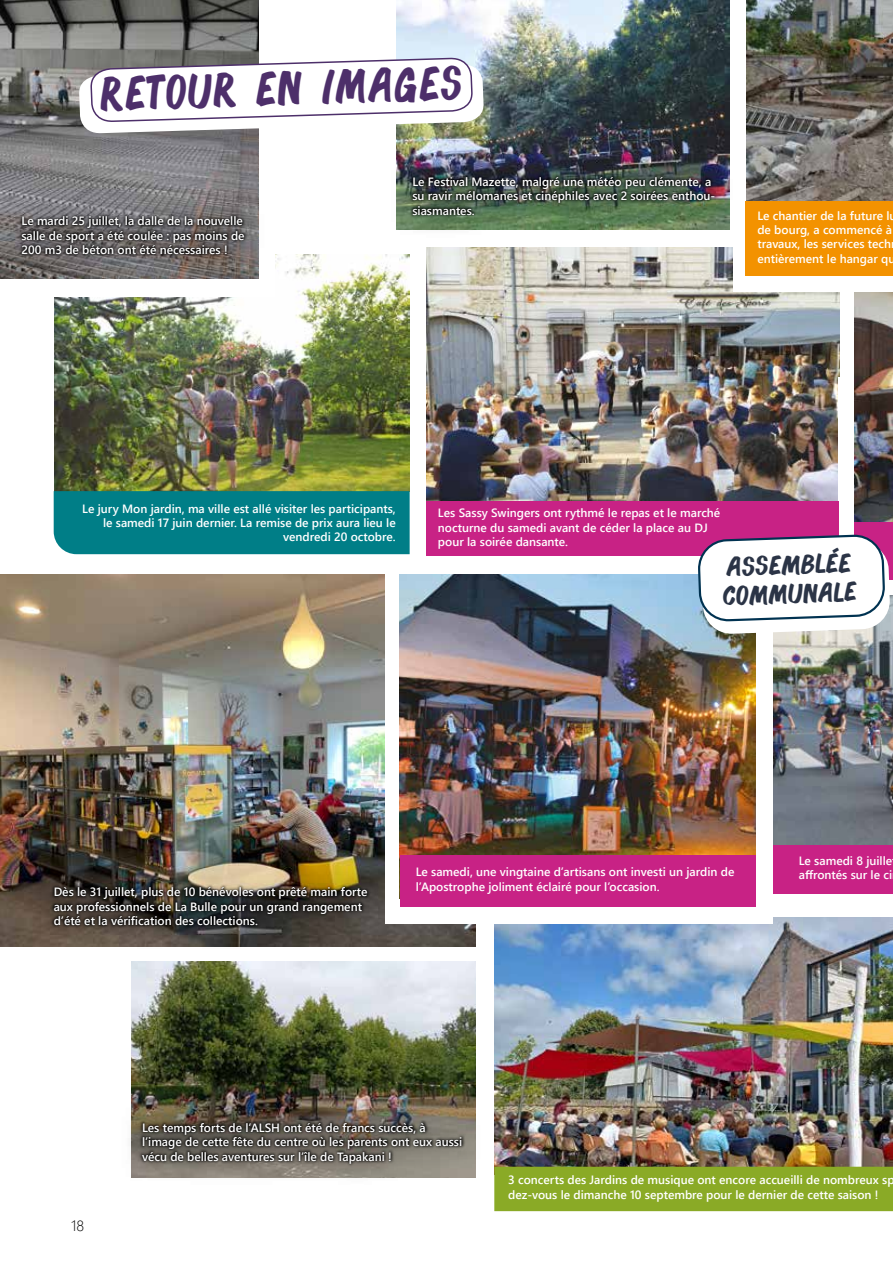
<style>
.page{position:relative;width:893px;height:1263px;background:#fff}
.page>*{position:absolute;margin:0;border:0;box-sizing:border-box;transform-origin:0 0}
.t1{font:42.45px "Bonoco";color:#4d2f6a;scale:.92 1}
.t2{font:24px/28.8px "Bonoco";color:#2b3446}
.t3{font:15px "Webly Sleek UI Light";color:#000}
.t4{font:12px/14.4px "Webly Sleek UI Semibold";color:#fff}
</style>
<div class="page">
<img style="left:427px;top:247px;width:413px;height:254px">
<img style="left:0;top:574px;width:476px;height:372px">
<img style="left:54px;top:254px;width:356px;height:237px">
<img style="left:494px;top:917px;width:399px;height:250px">
<img style="left:132px;top:961px;width:344px;height:140px">
<div style="left:494px;top:1167px;width:399px;height:44px;background:#8aaa26"></div>
<img style="left:131px;top:1101px;width:345px;height:77px">
<svg style="left:139px;top:1120px;width:326px;height:47px;background:#514d45"></svg>
<img style="left:773px;top:595px;width:120px;height:251px">
<div style="left:772px;top:846px;width:121px;height:48px;background:#c82285"></div>
<div style="left:839px;top:377px;width:54px;height:218px;background:#fff"></div>
<img style="left:855px;top:292px;width:38px;height:230px">
<div style="left:54px;top:491px;width:356px;height:63px;background:#007e87"></div>
<img style="left:32px;top:865px;width:356px;height:82px">
<svg style="left:51px;top:884px;width:320px;height:44px;background:#2c2922"></svg>
<div style="left:385px;top:560px;width:387px;height:363px;background:#fff"></div>
<img style="left:400px;top:574px;width:355px;height:282px">
<img style="left:396px;top:0;width:334px;height:155px">
<img style="left:396px;top:155px;width:334px;height:75px">
<img style="left:409px;top:173px;width:309px;height:45px">
<div style="left:734px;top:19px;width:159px;height:273px;background:#fff"></div>
<img style="left:746px;top:0;width:147px;height:201px">
<div style="left:746px;top:201px;width:147px;height:74px;background:#f39200"></div>
<div style="left:855px;top:522px;width:38px;height:58px;background:#c82285"></div>
<div style="left:427px;top:501px;width:412px;height:54px;background:#c82285"></div>
<svg style="left:698px;top:535px;width:192px;height:99px"></svg>
<div style="left:400px;top:856px;width:355px;height:51px;background:#c82285"></div>
<div style="left:0;top:0;width:274px;height:296px;background:#fff"></div>
<img style="left:0;top:0;width:259px;height:278px">
<svg style="left:0;top:194px;width:259px;height:83px;background:#777374"></svg>
<svg style="left:18px;top:213px;width:230px;height:44px;background:#484546"></svg>
<svg style="left:78px;top:58px;width:406px;height:76px"></svg>
<h1 class="t1" style="left:99px;top:66px;width:395px;rotate:-2deg">retour en images</h1>
<p class="t4" style="left:21px;top:213px;width:225px">Le mardi 25 juillet, la dalle de la nouvelle salle de sport a été coulée : pas moins de<br>200 m3 de béton ont été nécessaires !</p>
<p class="t4" style="left:412px;top:174px;width:304px">Le Festival Mazette, malgré une météo peu clémente, a su ravir mélomanes et cinéphiles avec 2 soirées enthou&shy;siasmantes.</p>
<p class="t4" style="left:757px;top:208px;width:140px">Le chantier de la future l de bourg, a commencé à travaux, les services tech entièrement le hangar qu</p>
<p class="t4" style="left:82px;top:501px;width:315px;text-align:right">Le jury Mon jardin, ma ville est allé visiter les participants, le samedi 17 juin dernier. La remise de prix aura lieu le vendredi 20 octobre.</p>
<p class="t4" style="left:438px;top:505px;width:284px">Les Sassy Swingers ont rythmé le repas et le marché nocturne du samedi avant de céder la place au DJ pour la soirée dansante.</p>
<h2 class="t2" style="left:721px;top:551px;width:136px;rotate:-2deg">assemblée communale</h2>
<p class="t4" style="left:54px;top:884px;width:315px">Dès le 31 juillet, plus de 10 bénévoles ont prêté main forte aux professionnels de La Bulle pour un grand rangement d’été et la vérification des collections.</p>
<p class="t4" style="left:416px;top:864px;width:320px">Le samedi, une vingtaine d’artisans ont investi un jardin de l’Apostrophe joliment éclairé pour l’occasion.</p>
<p class="t4" style="left:799px;top:853px;width:95px">Le samedi 8 juille affrontés sur le ci</p>
<p class="t3" style="left:71px;top:1215px;width:15px">18</p>
<p class="t4" style="left:142px;top:1120px;width:322px">Les temps forts de l’ALSH ont été de francs succès, à l’image de cette fête du centre où les parents ont eux aussi vécu de belles aventures sur l’île de Tapakani !</p>
<p class="t4" style="left:508px;top:1172px;width:388px">3 concerts des Jardins de musique ont encore accueilli de nombreux sp dez-vous le dimanche 10 septembre pour le dernier de cette saison !</p>
</div>
